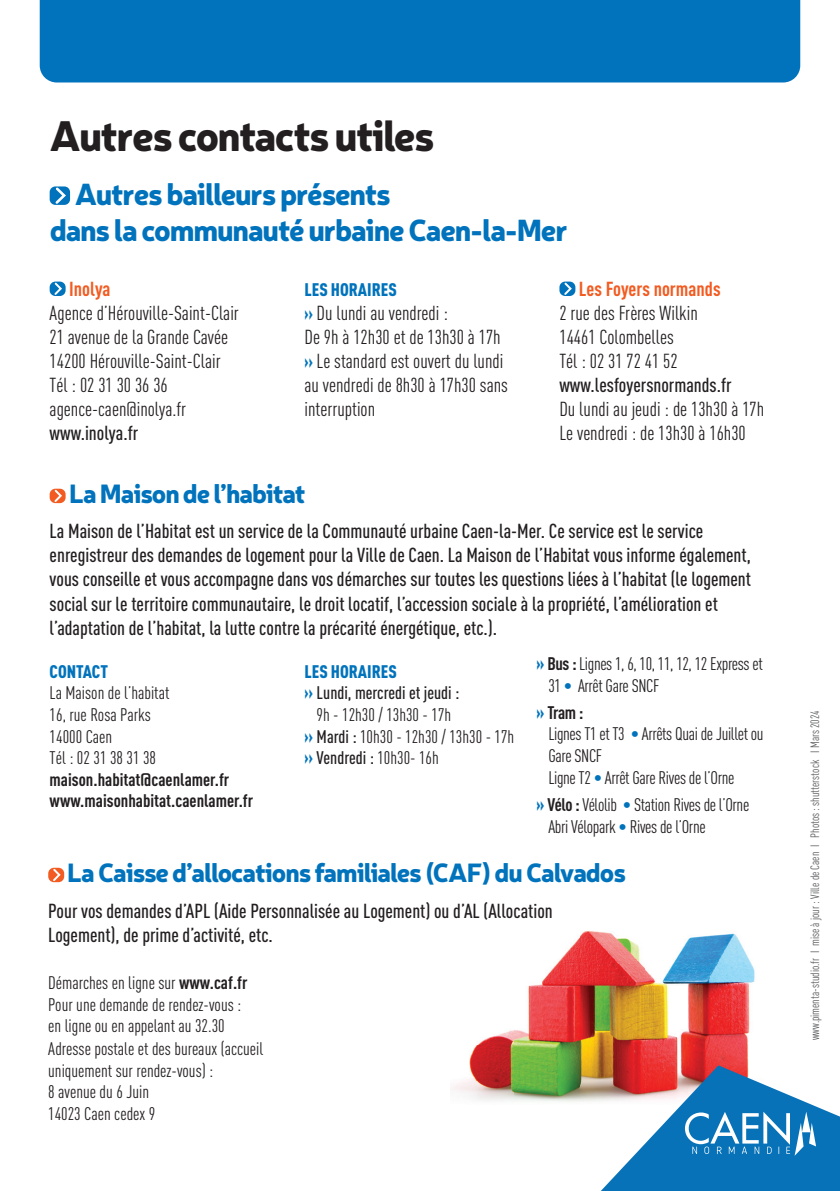
<style>
.page{position:relative;width:840px;height:1191px;background:#fff}
.page>*{position:absolute;margin:0;border:0;box-sizing:border-box;transform-origin:0 0}
.t1{font:900 42px "Neris";letter-spacing:-.04em;color:#231f20}
.t2{font:900 30px/36px "Neris";letter-spacing:-.04em;color:#0073bc}
.t3{font:900 26px "Neris";letter-spacing:-.04em;color:#0073bc}
.t4{font:500 20px/24px "DIN Cond";color:#231f20}
.t5{font:20px/24px "DIN Cond";color:#231f20}
.t6{font:700 20px "DIN Cond";color:#f25b21}
.t7{font:18px/21.8px "DIN Cond";color:#231f20}
.t8{font:18px/21.6px "DIN Cond";letter-spacing:-.02em;color:#231f20}
.t9{font:700 18px/21.6px "DIN Cond";color:#231f20}
.t10{font:500 18px "DIN Cond";color:#231f20}
.t11{font:900 18px "DIN Cond";color:#0073bc}
.t12{font:12px "DIN Cond";color:#57585a}
.s1{font-family:"DIN Cond Black Alternate";font-size:18px;color:#0073bc}
.s2{font-family:"DIN Cond Black Alternate";font-weight:400;color:#0073bc}
.s3{font-family:"DIN Cond Black Alternate";color:#0073bc}
.s4{font-weight:500}
.s5{font-weight:400}
.s6{font-weight:700}
.s7{color:#0073bc}
</style>
<div class="page">
<img style="left:451px;top:931px;width:304px;height:171px">
<div style="left:40px;top:0;width:759px;height:82px;background:#0073bc"></div>
<div style="left:50px;top:489px;width:16px;height:14px;background:#f25b21;border-radius:6px"></div>
<svg style="left:53px;top:488px;width:10px;height:16px"></svg>
<svg style="left:48px;top:867px;width:16px;height:15px"></svg>
<svg style="left:51px;top:867px;width:11px;height:16px"></svg>
<svg style="left:567px;top:1065px;width:272px;height:126px"></svg>
<svg style="left:50px;top:281px;width:16px;height:15px"></svg>
<svg style="left:53px;top:281px;width:10px;height:15px"></svg>
<svg style="left:559px;top:281px;width:16px;height:15px"></svg>
<svg style="left:562px;top:281px;width:11px;height:15px"></svg>
<div style="left:50px;top:186px;width:20px;height:19px;background:#0073bc;border-radius:6px"></div>
<svg style="left:53px;top:186px;width:15px;height:19px"></svg>
<h1 class="t1" style="left:50px;top:105px;width:386px">Autres contacts utiles</h1>
<h2 class="t2" style="left:50px;top:174px;width:519px;text-indent:25px">Autres bailleurs présents<br>dans la communauté urbaine Caen-la-Mer</h2>
<p class="t6" style="left:69px;top:277px;width:43px">Inolya</p>
<p class="t5" style="left:50px;top:301px;width:190px">Agence d’Hérouville-Saint-Clair<br>21 avenue de la Grande Cavée<br>14200 Hérouville-Saint-Clair<br>Tél : 02 31 30 36 36 agence-caen@inolya.fr</p>
<p class="t4" style="left:50px;top:420px;width:90px">www.inolya.fr</p>
<p class="t11" style="left:304px;top:278px;width:94px">LES HORAIRES</p>
<p class="t5" style="left:304px;top:300px;width:205px"><span class="s1">››</span> Du lundi au vendredi :<br>De 9h à 12h30 et de 13h30 à 17h <span class="s1">››</span> Le standard est ouvert du lundi au vendredi de 8h30 à 17h30 sans interruption</p>
<p class="t6" style="left:578px;top:277px;width:143px">Les Foyers normands</p>
<p class="t5" style="left:559px;top:301px;width:140px">2 rue des Frères Wilkin<br>14461 Colombelles<br>Tél : 02 31 72 41 52</p>
<p class="t4" style="left:559px;top:372px;width:173px">www.lesfoyersnormands.fr</p>
<p class="t5" style="left:559px;top:397px;width:206px">Du lundi au jeudi : de 13h30 à 17h<br>Le vendredi : de 13h30 à 16h30</p>
<h3 class="t3" style="left:69px;top:474px;width:238px">La Maison de l’habitat</h3>
<p class="t4" style="left:50px;top:519px;width:702px">La Maison de l’Habitat est un service de la Communauté urbaine Caen-la-Mer. Ce service est le service enregistreur des demandes de logement pour la Ville de Caen. La Maison de l’Habitat vous informe également, vous conseille et vous accompagne dans vos démarches sur toutes les questions liées à l’habitat (le logement social sur le territoire communautaire, le droit locatif, l’accession sociale à la propriété, l’amélioration et l’adaptation de l’habitat, la lutte contre la précarité énergétique, etc.).</p>
<p class="t11" style="left:50px;top:660px;width:60px">CONTACT</p>
<p class="t7" style="left:50px;top:682px;width:121px">La Maison de l’habitat<br>16, rue Rosa Parks<br>14000 Caen<br>Tél : 02 31 38 31 38</p>
<p class="t9" style="left:50px;top:768px;width:205px">maison.habitat@caenlamer.fr www.maisonhabitat.caenlamer.fr</p>
<p class="t11" style="left:304px;top:660px;width:94px">LES HORAIRES</p>
<p class="t10" style="left:304px;top:682px;width:156px"><span class="s2">››</span> Lundi, mercredi et jeudi :</p>
<p class="t7" style="left:316px;top:703px;width:136px">9h - 12h30 / 13h30 - 17h</p>
<p class="t7" style="left:304px;top:725px;width:211px"><span class="s3">››</span> <span class="s4">Mardi :</span> 10h30 - 12h30 / 13h30 - 17h</p>
<p class="t10" style="left:304px;top:747px;width:136px"><span class="s2">››</span> Vendredi : <span class="s5">10h30- 16h</span></p>
<p class="t8" style="left:548px;top:652px;width:216px;text-indent:-12px"><span class="s3">››</span> <span class="s6">Bus :</span> Lignes 1, 6, 10, 11, 12, 12 Express et<br>31 <span class="s7">•</span> Arrêt Gare SNCF</p>
<p class="t8" style="left:548px;top:701px;width:217px;text-indent:-12px"><span class="s3">››</span> <span class="s6">Tram :<br></span>Lignes T1 et T3 <span class="s7">•</span> Arrêts Quai de Juillet ou<br>Gare SNCF<br>Ligne T2 <span class="s7">•</span> Arrêt Gare Rives de l’Orne</p>
<p class="t8" style="left:548px;top:793px;width:202px;text-indent:-12px"><span class="s3">››</span> <span class="s6">Vélo :</span> Vélolib <span class="s7">•</span> Station Rives de l’Orne<br>Abri Vélopark <span class="s7">•</span> Rives de l’Orne</p>
<h3 class="t3" style="left:67px;top:853px;width:560px">La Caisse d’allocations familiales (CAF) du Calvados</h3>
<p class="t4" style="left:48px;top:898px;width:505px">Pour vos demandes d’APL (Aide Personnalisée au Logement) ou d’AL (Allocation<br>Logement), de prime d’activité, etc.</p>
<p class="t7" style="left:48px;top:971px;width:216px">Démarches en ligne sur <span class="s6">www.caf.fr<br></span>Pour une demande de rendez-vous :<br>en ligne ou en appelant au 32.30<br>Adresse postale et des bureaux (accueil uniquement sur rendez-vous) :<br>8 avenue du 6 Juin<br>14023 Caen cedex 9</p>
<p class="t12" style="left:807px;top:1040px;width:331px;rotate:-90deg">www.pimenta-studio.fr I mise à jour : Ville de Caen I Photos : shutterstock I Mars 2024</p>
</div>
